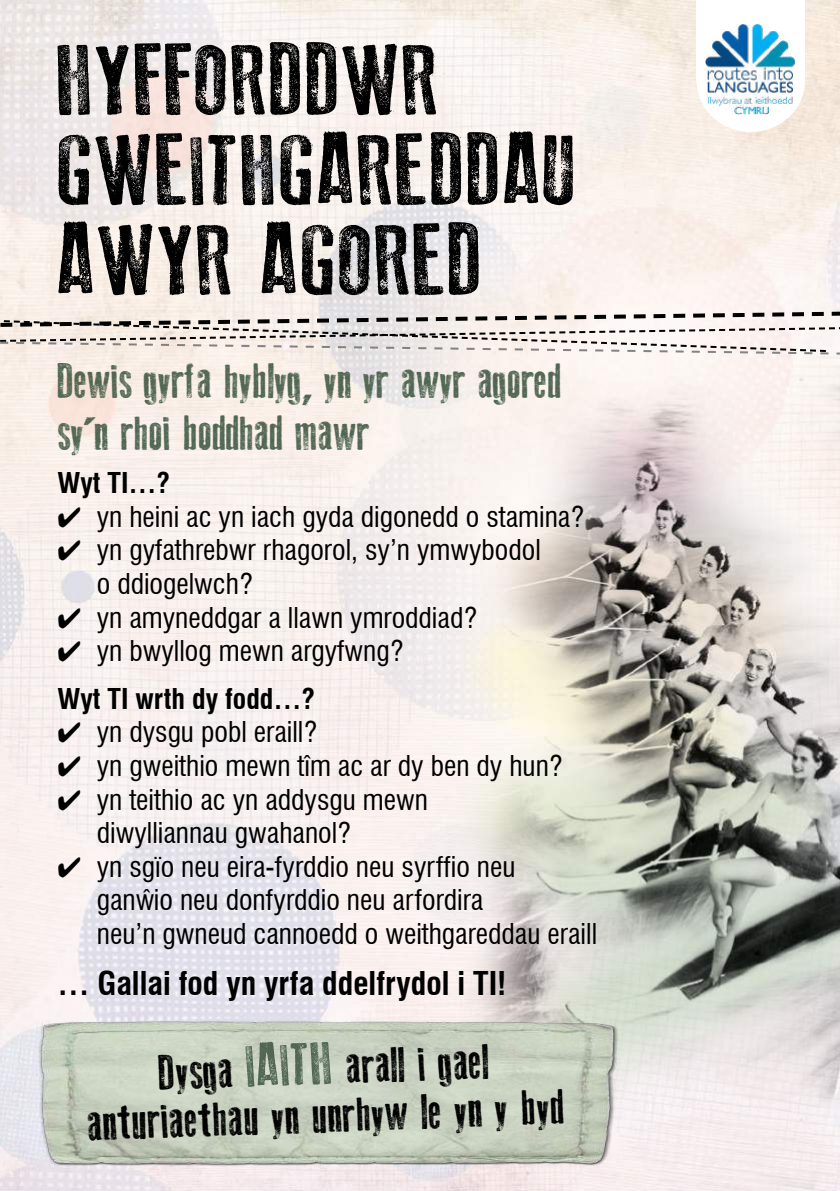
<style>
.page{position:relative;width:840px;height:1191px;background:#fff}
.page>*{position:absolute;margin:0;border:0;box-sizing:border-box;transform-origin:0 0}
.t1{font:100px/90px "Old Press";letter-spacing:.01em;color:#000}
.t2{font:48px/52px "Old Press";color:#516753}
.t3{font:48px/48px "Old Press";color:#000;text-align:center}
.t4{font:700 condensed 32px "Swiss 721 BT";color:#000}
.t5{font:condensed 28px/33.6px "Swiss 721 BT";color:#000}
.t6{font:700 condensed 28px "Swiss 721 BT";color:#000}
.s1{font-weight:700}
.s2{font-size:60px;color:#516753}
</style>
<div class="page">
<img style="left:0;top:0;width:839px;height:1191px">
<img style="left:26px;top:1012px;width:598px;height:159px">
<div style="left:696px;top:29px;width:108px;height:103px;background:#fff;border-radius:50%"></div>
<div style="left:696px;top:0;width:108px;height:80px;background:#fff"></div>
<svg style="left:702px;top:104px;width:96px;height:16px"></svg>
<img style="left:704px;top:24px;width:91px;height:91px">
<svg style="left:0;top:309px;width:839px;height:47px"></svg>
<h1 class="t1" style="left:57px;top:35px;width:521px">HYFFORDDWR<br>GWEITHGAREDDAU<br>AWYR AGORED</h1>
<h2 class="t2" style="left:57px;top:355px;width:504px">Dewis gyrfa hyblyg, yn yr awyr agored sy’n rhoi boddhad mawr</h2>
<p class="t6" style="left:57px;top:466px;width:114px">Wyt TI…?</p>
<p class="t5" style="left:57px;top:500px;width:528px">✔ yn heini ac yn iach gyda digonedd o stamina?</p>
<p class="t5" style="left:97px;top:533px;width:445px;text-indent:-39px">✔ yn gyfathrebwr rhagorol, sy’n ymwybodol o ddiogelwch?</p>
<p class="t5" style="left:57px;top:600px;width:421px">✔ yn amyneddgar a llawn ymroddiad?</p>
<p class="t5" style="left:57px;top:627px;width:347px;line-height:47.6px">✔ yn bwyllog mewn argyfwng?<br><span class="s1">Wyt TI wrth dy fodd…?</span></p>
<p class="t5" style="left:57px;top:715px;width:261px">✔ yn dysgu pobl eraill?</p>
<p class="t5" style="left:57px;top:749px;width:506px">✔ yn gweithio mewn tîm ac ar dy ben dy hun?</p>
<p class="t5" style="left:97px;top:782px;width:332px;text-indent:-39px">✔ yn teithio ac yn addysgu mewn diwylliannau gwahanol?</p>
<p class="t5" style="left:97px;top:850px;width:501px;text-indent:-39px">✔ yn sgïo neu eira-fyrddio neu syrffio neu ganwˆio neu donfyrddio neu arfordira<br>neu’n gwneud cannoedd o weithgareddau eraill</p>
<p class="t4" style="left:57px;top:964px;width:450px">… Gallai fod yn yrfa ddelfrydol i TI!</p>
<h2 class="t3" style="left:85px;top:1051px;width:478px;rotate:-2deg">Dysga <span class="s2">IAITH</span> arall i gael anturiaethau yn unrhyw le yn y byd</h2>
</div>
